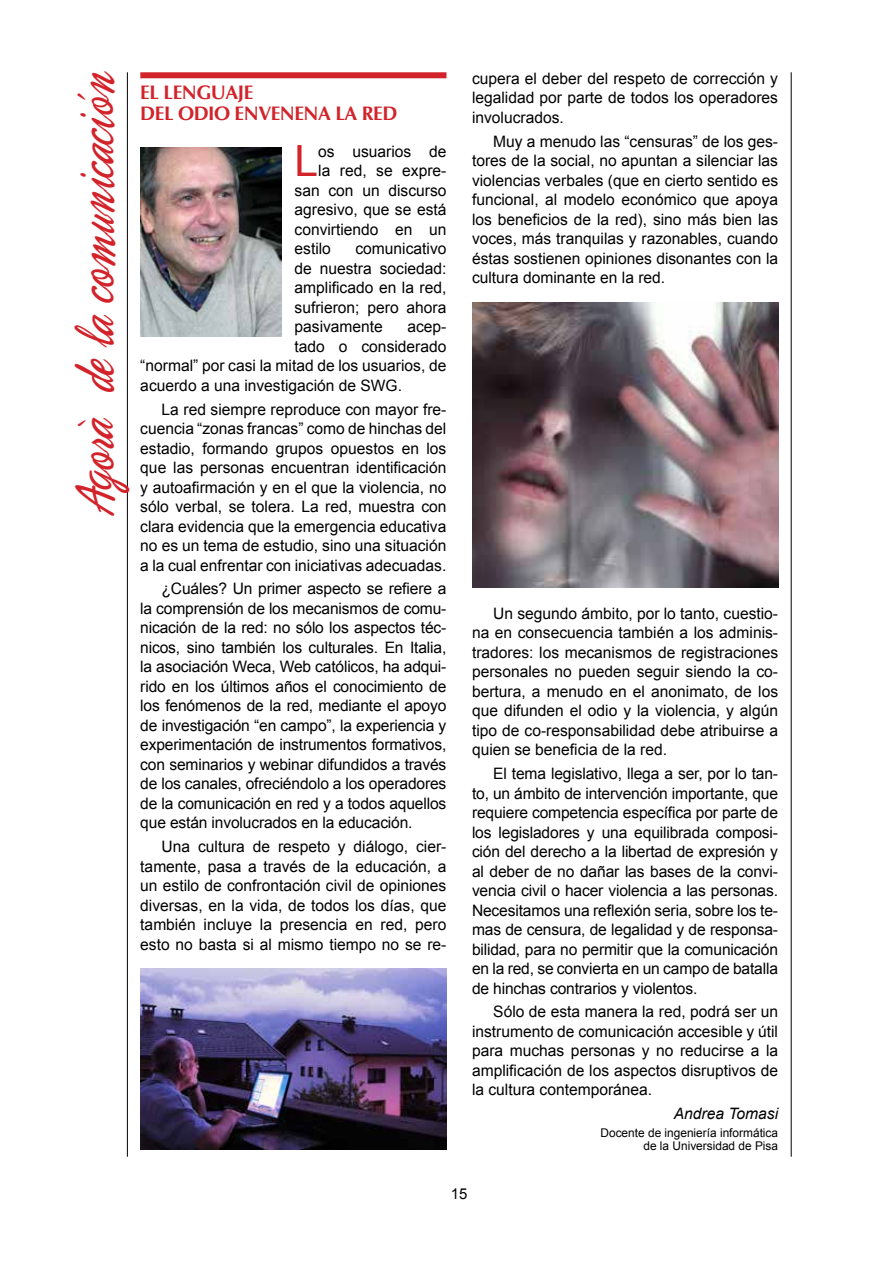
<style>
.page{position:relative;width:893px;height:1263px;background:#fff}
.page>*{position:absolute;margin:0;border:0;box-sizing:border-box;transform-origin:0 0}
.t1{font:57px "Phoenix Script FLF";color:#d2232a;scale:.7 1}
.t2{font:43.05px "Arial";color:#d2232a}
.t3{font:700 19.5px/21px "Optima";letter-spacing:-.025em;color:#d2232a}
.t4{font:15.75px/19.5px "Arial";color:#000;text-align:justify}
.t5{font:italic 15.75px "Arial";color:#000}
.t6{font:15px "Arial";color:#000}
.t7{font:12px/13.5px "Arial";color:#000;text-align:right}
</style>
<div class="page">
<hr style="left:127px;top:72px;width:1px;height:1085px;background:#000">
<hr style="left:791px;top:72px;width:1px;height:1085px;background:#000">
<div style="left:140px;top:72px;width:306px;height:6px;background:#d2232a"></div>
<img style="left:140px;top:147px;width:142px;height:189px">
<img style="left:140px;top:968px;width:306px;height:182px">
<img style="left:472px;top:302px;width:306px;height:286px">
<h1 class="t1" style="left:66px;top:517px;width:639px;rotate:-90deg">Agorà de la comunicación</h1>
<p class="t3" style="left:140px;top:82px;width:259px">EL LENGUAJE<br>DEL ODIO ENVENENA LA RED</p>
<h2 class="t2" style="left:295px;top:132px;width:25px">L</h2>
<p class="t4" style="left:318px;top:141px;width:130px">os usuarios de</p>
<p class="t4" style="left:318px;top:161px;width:130px">la red, se expre-</p>
<p class="t4" style="left:295px;top:180px;width:153px">san con un discurso</p>
<p class="t4" style="left:295px;top:200px;width:153px">agresivo, que se está</p>
<p class="t4" style="left:295px;top:219px;width:153px">convirtiendo en un</p>
<p class="t4" style="left:295px;top:239px;width:38px">estilo</p>
<p class="t4" style="left:295px;top:239px;width:153px;text-indent:61px">comunicativo de nuestra sociedad: amplificado en la red, sufrieron; pero ahora pasivamente</p>
<p class="t4" style="left:407px;top:317px;width:41px">acep-</p>
<p class="t4" style="left:295px;top:336px;width:153px">tado o considerado</p>
<p class="t4" style="left:140px;top:356px;width:308px">“normal” por casi la mitad de los usuarios, de</p>
<p class="t4" style="left:140px;top:375px;width:263px">acuerdo a una investigación de SWG.</p>
<p class="t4" style="left:140px;top:399px;width:308px;text-indent:21px">La red siempre reproduce con mayor fre&shy;cuencia “zonas francas” como de hinchas del estadio, formando grupos opuestos en los que las personas encuentran identificación y autoafirmación y en el que la violencia, no sólo verbal, se tolera. La red, muestra con clara evidencia que la emergencia educativa no es un tema de estudio, sino una situación a la cual enfrentar con iniciativas adecuadas.</p>
<p class="t4" style="left:140px;top:579px;width:308px;text-indent:21px">¿Cuáles? Un primer aspecto se refiere a la comprensión de los mecanismos de comu&shy;nicación de la red: no sólo los aspectos téc&shy;nicos, sino también los culturales. En Italia, la asociación Weca, Web católicos, ha adqui&shy;rido en los últimos años el conocimiento de los fenómenos de la red, mediante el apoyo de investigación “en campo”, la experiencia y experimentación de instrumentos formativos, con seminarios y webinar difundidos a través de los canales, ofreciéndolo a los operadores de la comunicación en red y a todos aquellos que están involucrados en la educación.</p>
<p class="t4" style="left:140px;top:837px;width:308px;text-indent:21px">Una cultura de respeto y diálogo, cier&shy;tamente, pasa a través de la educación, a un estilo de confrontación civil de opiniones diversas, en la vida, de todos los días, que también incluye la presencia en red, pero esto no basta si al mismo tiempo no se re-</p>
<p class="t4" style="left:472px;top:68px;width:308px">cupera el deber del respeto de corrección y legalidad por parte de todos los operadores involucrados.</p>
<p class="t4" style="left:472px;top:131px;width:308px;text-indent:21px">Muy a menudo las “censuras” de los ges&shy;tores de la social, no apuntan a silenciar las violencias verbales (que en cierto sentido es funcional, al modelo económico que apoya los beneficios de la red), sino más bien las voces, más tranquilas y razonables, cuando éstas sostienen opiniones disonantes con la cultura dominante en la red.</p>
<p class="t4" style="left:472px;top:603px;width:308px;text-indent:21px">Un segundo ámbito, por lo tanto, cuestio&shy;na en consecuencia también a los adminis&shy;tradores: los mecanismos de registraciones personales no pueden seguir siendo la co&shy;bertura, a menudo en el anonimato, de los que difunden el odio y la violencia, y algún tipo de co-responsabilidad debe atribuirse a quien se beneficia de la red.</p>
<p class="t4" style="left:472px;top:764px;width:308px;text-indent:21px">El tema legislativo, llega a ser, por lo tan&shy;to, un ámbito de intervención importante, que requiere competencia específica por parte de los legisladores y una equilibrada composi&shy;ción del derecho a la libertad de expresión y al deber de no dañar las bases de la convi&shy;vencia civil o hacer violencia a las personas.<br>Necesitamos una reflexión seria, sobre los te&shy;mas de censura, de legalidad y de responsa&shy;bilidad, para no permitir que la comunicación en la red, se convierta en un campo de batalla de hinchas contrarios y violentos.</p>
<p class="t4" style="left:472px;top:1002px;width:308px;text-indent:21px">Sólo de esta manera la red, podrá ser un instrumento de comunicación accesible y útil para muchas personas y no reducirse a la amplificación de los aspectos disruptivos de la cultura contemporánea.</p>
<p class="t5" style="left:674px;top:1103px;width:106px">Andrea Tomasi</p>
<p class="t7" style="left:600px;top:1126px;width:179px">Docente de ingeniería informática de la Universidad de Pisa</p>
<p class="t6" style="left:451px;top:1183px;width:18px">15</p>
</div>
